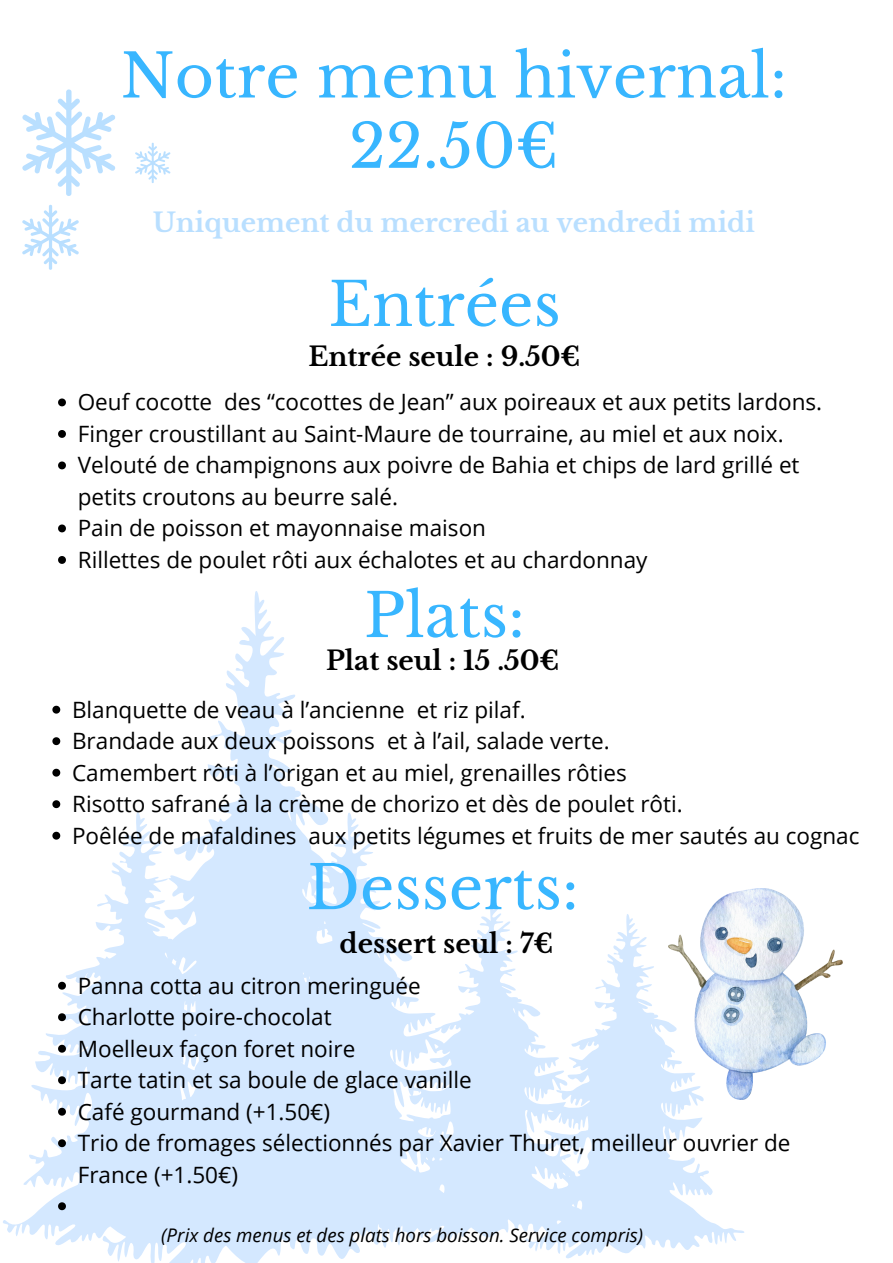
<style>
.page{position:relative;width:893px;height:1263px;background:#fff}
.page>*{position:absolute;margin:0;border:0;box-sizing:border-box;transform-origin:0 0}
.t1{font:60px/70.3px "Libre Baskerville";color:#38b6ff;text-align:center}
.t2{font:700 26.25px "Libre Baskerville";color:#000}
.t3{font:700 26.25px "Libre Baskerville";color:#b9dfff}
.t4{font:22.5px/31.5px "Open Sans";color:#000}
.t5{font:italic 18.75px "Open Sans";color:#000}
</style>
<div class="page">
<svg style="left:3px;top:591px;width:742px;height:672px"></svg>
<svg style="left:58px;top:982px;width:8px;height:8px"></svg>
<svg style="left:58px;top:1013px;width:8px;height:8px"></svg>
<svg style="left:58px;top:1045px;width:8px;height:8px"></svg>
<svg style="left:58px;top:1076px;width:8px;height:8px"></svg>
<svg style="left:58px;top:1108px;width:8px;height:8px"></svg>
<svg style="left:58px;top:1139px;width:8px;height:8px"></svg>
<svg style="left:58px;top:1202px;width:8px;height:8px"></svg>
<img style="left:668px;top:889px;width:175px;height:210px">
<svg style="left:22px;top:89px;width:93px;height:107px"></svg>
<svg style="left:22px;top:205px;width:57px;height:65px"></svg>
<svg style="left:135px;top:143px;width:35px;height:40px"></svg>
<svg style="left:58px;top:398px;width:8px;height:8px"></svg>
<svg style="left:58px;top:430px;width:8px;height:8px"></svg>
<svg style="left:58px;top:461px;width:8px;height:8px"></svg>
<svg style="left:58px;top:524px;width:8px;height:8px"></svg>
<svg style="left:58px;top:556px;width:8px;height:8px"></svg>
<svg style="left:52px;top:706px;width:8px;height:8px"></svg>
<svg style="left:52px;top:737px;width:8px;height:8px"></svg>
<svg style="left:52px;top:769px;width:8px;height:8px"></svg>
<svg style="left:52px;top:800px;width:8px;height:8px"></svg>
<svg style="left:52px;top:832px;width:8px;height:8px"></svg>
<h1 class="t1" style="left:121px;top:41px;width:668px">Notre menu hivernal:<br>22.50€</h1>
<p class="t3" style="left:153px;top:207px;width:603px">Uniquement du mercredi au vendredi midi</p>
<p class="t1" style="left:328px;top:270px;width:234px">Entrées</p>
<p class="t2" style="left:308px;top:340px;width:274px">Entrée seule : 9.50€</p>
<h1 class="t4" style="left:78px;top:386px;width:746px">Oeuf cocotte des “cocottes de Jean” aux poireaux et aux petits lardons.</h1>
<p class="t4" style="left:78px;top:417px;width:707px">Finger croustillant au Saint-Maure de tourraine, au miel et aux noix.</p>
<h2 class="t4" style="left:78px;top:449px;width:723px">Velouté de champignons aux poivre de Bahia et chips de lard grillé et petits croutons au beurre salé.</h2>
<h1 class="t4" style="left:78px;top:512px;width:410px">Pain de poisson et mayonnaise maison</h1>
<h2 class="t4" style="left:78px;top:543px;width:571px">Rillettes de poulet rôti aux échalotes et au chardonnay</h2>
<p class="t1" style="left:364px;top:581px;width:162px">Plats:</p>
<p class="t2" style="left:326px;top:644px;width:235px">Plat seul : 15 .50€</p>
<p class="t4" style="left:72px;top:693px;width:455px">Blanquette de veau à l’ancienne et riz pilaf.</p>
<p class="t4" style="left:72px;top:724px;width:539px">Brandade aux deux poissons et à l’ail, salade verte.</p>
<p class="t4" style="left:72px;top:756px;width:556px">Camembert rôti à l’origan et au miel, grenailles rôties</p>
<p class="t4" style="left:72px;top:787px;width:612px">Risotto safrané à la crème de chorizo et dès de poulet rôti.</p>
<p class="t4" style="left:72px;top:819px;width:789px">Poêlée de mafaldines aux petits légumes et fruits de mer sautés au cognac</p>
<p class="t1" style="left:307px;top:853px;width:273px">Desserts:</p>
<p class="t2" style="left:339px;top:928px;width:215px">dessert seul : 7€</p>
<p class="t4" style="left:78px;top:969px;width:344px">Panna cotta au citron meringuée</p>
<p class="t4" style="left:78px;top:1000px;width:255px">Charlotte poire-chocolat</p>
<h2 class="t4" style="left:78px;top:1032px;width:279px">Moelleux façon foret noire</h2>
<h1 class="t4" style="left:78px;top:1063px;width:395px">Tarte tatin et sa boule de glace vanille</h1>
<h2 class="t4" style="left:78px;top:1095px;width:254px">Café gourmand (+1.50€)</h2>
<p class="t4" style="left:78px;top:1126px;width:714px">Trio de fromages sélectionnés par Xavier Thuret, meilleur ouvrier de<br>France (+1.50€)</p>
<p class="t5" style="left:161px;top:1221px;width:483px">(Prix des menus et des plats hors boisson. Service compris)</p>
</div>
